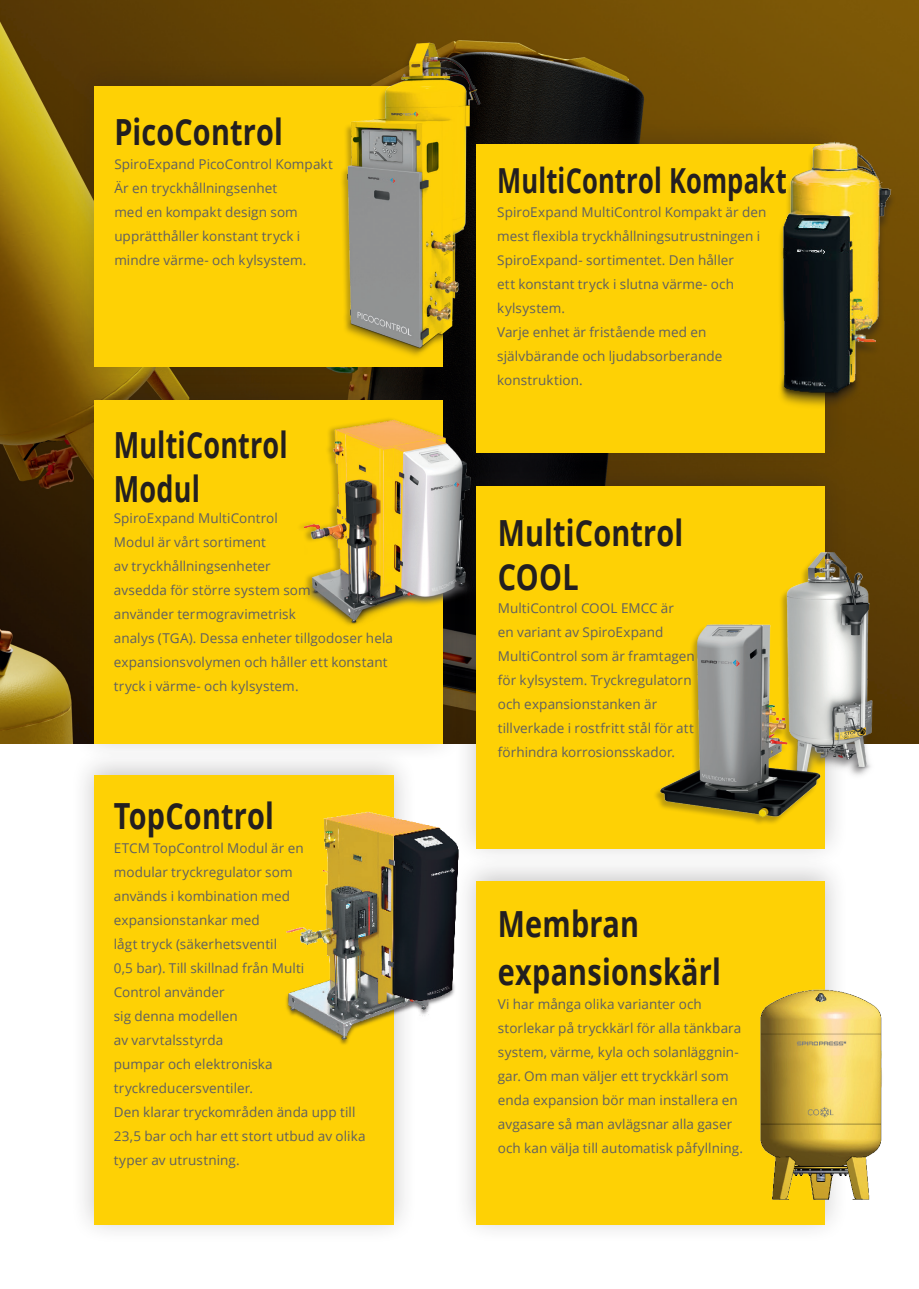
<style>
.page{position:relative;width:919px;height:1289px;background:#fff}
.page>*{position:absolute;margin:0;border:0;box-sizing:border-box;transform-origin:0 0}
.t1{font:700 36px/43.5px "Open Sans";letter-spacing:.01em;color:#231f20;scale:.8 1}
.t2{font:700 36px/43.5px "Open Sans";letter-spacing:.01em;color:#231f20;scale:.75 1}
.t3{font:700 34.5px "Open Sans";letter-spacing:.01em;color:#231f20;scale:.74 1}
.t4{font:13.5px/24px "Open Sans";letter-spacing:.005em;color:#5f5f62}
</style>
<div class="page">
<div style="left:70px;top:747px;width:347px;height:497px;background:#231f20;opacity:.25"></div>
<div style="left:94px;top:775px;width:299px;height:450px;background:#fed105"></div>
<img style="left:0;top:0;width:918px;height:743px">
<div style="left:70px;top:58px;width:396px;height:328px;background:#231f20;opacity:.25"></div>
<div style="left:94px;top:86px;width:348px;height:281px;background:#fed105"></div>
<div style="left:70px;top:371px;width:396px;height:391px;background:#231f20;opacity:.25"></div>
<div style="left:94px;top:400px;width:348px;height:343px;background:#fed105"></div>
<div style="left:452px;top:458px;width:397px;height:410px;background:#231f20;opacity:.25"></div>
<div style="left:476px;top:486px;width:349px;height:362px;background:#fed105"></div>
<div style="left:452px;top:853px;width:397px;height:391px;background:#231f20;opacity:.25"></div>
<div style="left:476px;top:881px;width:349px;height:343px;background:#fed105"></div>
<div style="left:452px;top:116px;width:397px;height:357px;background:#231f20;opacity:.25"></div>
<div style="left:476px;top:145px;width:349px;height:308px;background:#fed105"></div>
<div style="left:339px;top:44px;width:142px;height:317px;background:#231f20;opacity:.3"></div>
<img style="left:345px;top:39px;width:138px;height:313px">
<div style="left:296px;top:416px;width:175px;height:213px;background:#fed105"></div>
<img style="left:305px;top:387px;width:183px;height:240px">
<img style="left:753px;top:93px;width:165px;height:352px">
<img style="left:655px;top:546px;width:241px;height:285px">
<img style="left:286px;top:801px;width:190px;height:246px">
<img style="left:760px;top:982px;width:122px;height:226px">
<h1 class="t1" style="left:114px;top:109px;width:212px">PicoControl</h1>
<p class="t4" style="left:114px;top:152px;width:220px">SpiroExpand PicoControl Kompakt<br>Är en tryckhållningsenhet<br>med en kompakt design som upprätthåller konstant tryck i mindre värme- och kylsystem.</p>
<h1 class="t2" style="left:114px;top:422px;width:233px">MultiControl<br>Modul</h1>
<p class="t4" style="left:114px;top:506px;width:280px">SpiroExpand MultiControl<br>Modul är vårt sortiment<br>av tryckhållningsenheter<br>avsedda för större system som<br>använder termogravimetrisk<br>analys (TGA). Dessa enheter tillgodoser hela expansionsvolymen och håller ett konstant tryck i värme- och kylsystem.</p>
<h1 class="t1" style="left:114px;top:793px;width:202px">TopControl</h1>
<p class="t4" style="left:114px;top:836px;width:253px">ETCM TopControl Modul är en<br>modular tryckregulator som<br>används i kombination med expansionstankar med<br>lågt tryck (säkerhetsventil<br>0,5 bar). Till skillnad från Multi<br>Control använder<br>sig denna modellen<br>av varvtalsstyrda<br>pumpar och elektroniska tryckreducersventiler.<br>Den klarar tryckområden ända upp till<br>23,5 bar och har ett stort utbud av olika typer av utrustning.</p>
<h2 class="t3" style="left:497px;top:156px;width:392px">MultiControl Kompakt</h2>
<p class="t4" style="left:497px;top:200px;width:271px">SpiroExpand MultiControl Kompakt är den mest flexibla tryckhållningsutrustningen i<br>SpiroExpand- sortimentet. Den håller<br>ett konstant tryck i slutna värme- och kylsystem.<br>Varje enhet är fristående med en självbärande och ljudabsorberande konstruktion.</p>
<h1 class="t1" style="left:497px;top:510px;width:233px">MultiControl<br>COOL</h1>
<p class="t4" style="left:497px;top:596px;width:198px">MultiControl COOL EMCC är<br>en variant av SpiroExpand<br>MultiControl som är framtagen för kylsystem. Tryckregulatorn och expansionstanken är tillverkade i rostfritt stål för att förhindra korrosionsskador.</p>
<h1 class="t1" style="left:497px;top:899px;width:280px;line-height:48px">Membran expansionskärl</h1>
<p class="t4" style="left:497px;top:992px;width:246px">Vi har många olika varianter och storlekar på tryckkärl för alla tänkbara system, värme, kyla och solanläggnin&shy;gar. Om man väljer ett tryckkärl som enda expansion bör man installera en avgasare så man avlägsnar alla gaser och kan välja till automatisk påfyllning.</p>
</div>
